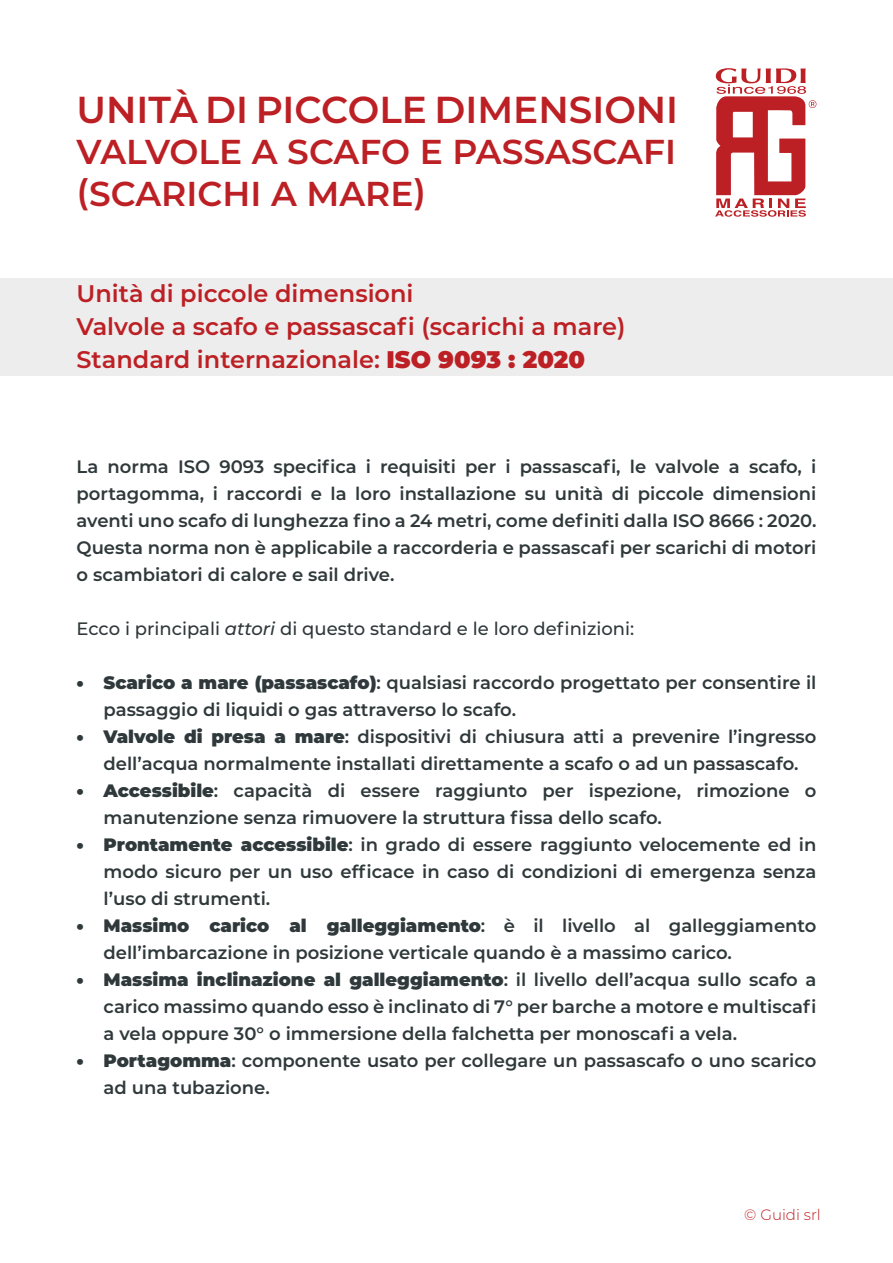
<style>
.page{position:relative;width:893px;height:1263px;background:#fff}
.page>*{position:absolute;margin:0;border:0;box-sizing:border-box;transform-origin:0 0}
.t1{font:600 37.5px "Montserrat";color:#bc2024}
.t2{font:600 34.5px/41.4px "Montserrat";color:#bc2024}
.t3{font:600 24px/33px "Montserrat";color:#bc2024}
.t4{font:600 18px/27px "Montserrat";color:#2f383a}
.t5{font:500 18px "Montserrat";color:#2f383a}
.t6{font:300 15px "Montserrat";color:#bc2024}
.s1{font-weight:900}
.s2{font-style:italic}
</style>
<div class="page">
<div style="left:0;top:279px;width:893px;height:97px;background:#ededed"></div>
<svg style="left:715px;top:68px;width:101px;height:149px"></svg>
<h1 class="t1" style="left:77px;top:83px;width:603px">UNITÀ DI PICCOLE DIMENSIONI</h1>
<h2 class="t2" style="left:77px;top:130px;width:601px">VALVOLE A SCAFO E PASSASCAFI (SCARICHI A MARE)</h2>
<h3 class="t3" style="left:77px;top:276px;width:550px">Unità di piccole dimensioni<br>Valvole a scafo e passascafi (scarichi a mare)<br>Standard internazionale: <span class="s1">ISO 9093 : 2020</span></h3>
<p class="t4" style="left:77px;top:452px;width:741px;text-align:justify">La norma ISO 9093 specifica i requisiti per i passascafi, le valvole a scafo, i portagomma, i raccordi e la loro installazione su unità di piccole dimensioni aventi uno scafo di lunghezza fino a 24 metri, come definiti dalla ISO 8666 : 2020.<br>Questa norma non è applicabile a raccorderia e passascafi per scarichi di motori o scambiatori di calore e sail drive.</p>
<p class="t5" style="left:77px;top:616px;width:559px">Ecco i principali <span class="s2">attori</span> di questo standard e le loro definizioni:</p>
<p class="t4" style="left:104px;top:668px;width:714px;text-indent:-27px"><span class="s1">• Scarico a mare (passascafo)</span>: qualsiasi raccordo progettato per consentire il passaggio di liquidi o gas attraverso lo scafo.</p>
<p class="t4" style="left:77px;top:722px;width:741px;text-align:center"><span class="s1">• Valvole di presa a mare</span>: dispositivi di chiusura atti a prevenire l’ingresso dell’acqua normalmente installati direttamente a scafo o ad un passascafo.</p>
<p class="t4" style="left:104px;top:776px;width:714px;text-indent:-27px"><span class="s1">• Accessibile</span>: capacità di essere raggiunto per ispezione, rimozione o manutenzione senza rimuovere la struttura fissa dello scafo.</p>
<p class="t4" style="left:104px;top:830px;width:714px;text-align:justify;text-indent:-27px"><span class="s1">• Prontamente accessibile</span>: in grado di essere raggiunto velocemente ed in modo sicuro per un uso efficace in caso di condizioni di emergenza senza l’uso di strumenti.</p>
<p class="t4" style="left:104px;top:911px;width:714px;text-indent:-27px"><span class="s1">• Massimo carico al galleggiamento</span>: è il livello al galleggiamento dell’imbarcazione in posizione verticale quando è a massimo carico.</p>
<p class="t4" style="left:104px;top:965px;width:714px;text-align:justify;text-indent:-27px"><span class="s1">• Massima inclinazione al galleggiamento</span>: il livello dell’acqua sullo scafo a carico massimo quando esso è inclinato di 7° per barche a motore e multiscafi a vela oppure 30° o immersione della falchetta per monoscafi a vela.</p>
<p class="t4" style="left:104px;top:1046px;width:714px;text-indent:-27px"><span class="s1">• Portagomma</span>: componente usato per collegare un passascafo o uno scarico ad una tubazione.</p>
<p class="t6" style="left:744px;top:1205px;width:78px">© Guidi srl</p>
</div>
